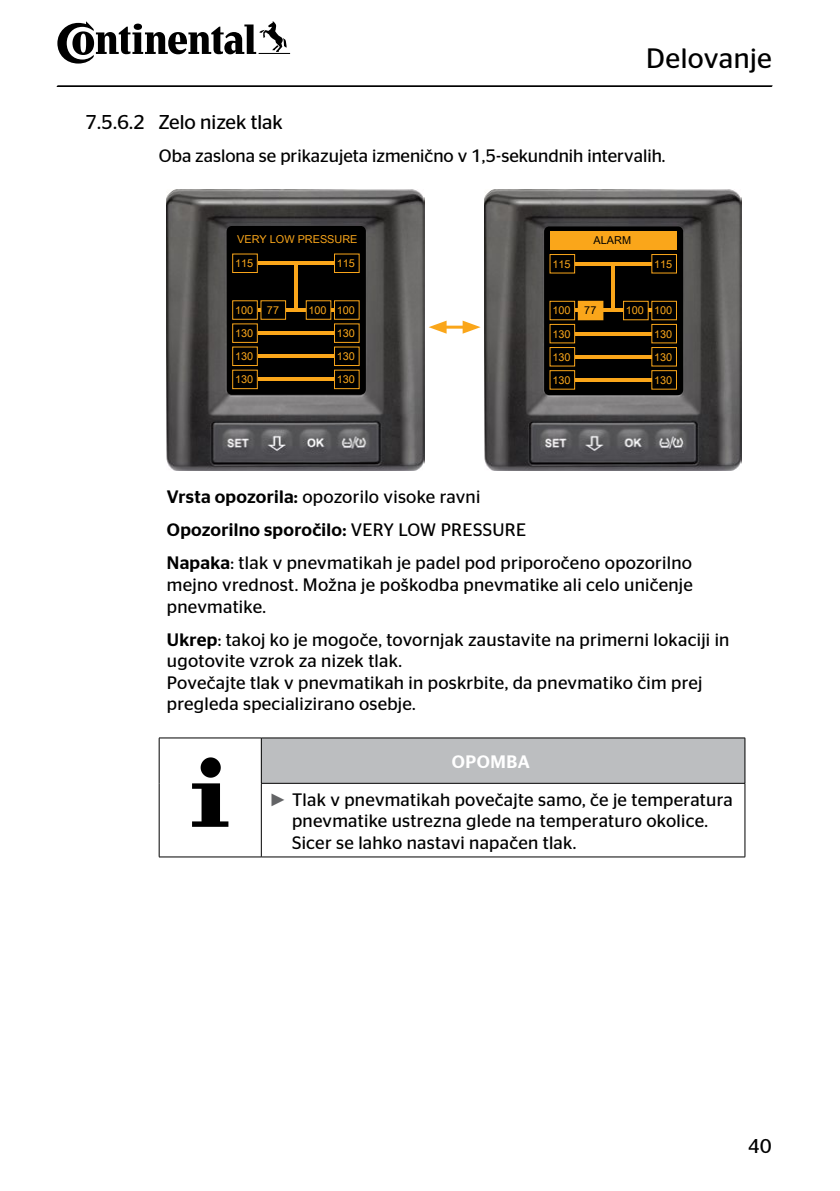
<style>
.page{position:relative;width:840px;height:1191px;background:#fff}
.page>*{position:absolute;margin:0;border:0;box-sizing:border-box;transform-origin:0 0}
.t1{font:28px "Continental Stag Sans";letter-spacing:.015em;color:#000}
.t2{font:20px "Continental Stag Sans";color:#000}
.t3{font:18px/21.6px "Continental Stag Sans";letter-spacing:.015em;color:#000}
.t4{font:10.8px "Arial Unicode MS";color:#faa61a}
.t5{font:10.8px "Arial Unicode MS";color:#000}
.s1{font-weight:500}
.s2{font-weight:500;color:#fff}
.s3{font-family:"Arial";color:#636466}
</style>
<div class="page">
<hr style="left:57px;top:86px;width:714px;height:1px;background:#000">
<hr style="left:57px;top:85px;width:715px;height:1px;background:#000">
<svg style="left:57px;top:21px;width:233px;height:43px"></svg>
<img style="left:167px;top:190px;width:257px;height:280px">
<div style="left:227px;top:226px;width:138px;height:168px;background:#000;border-radius:5px"></div>
<hr style="left:244px;top:261px;width:103px;height:4px;background:#faa61a">
<hr style="left:244px;top:308px;width:103px;height:3px;background:#faa61a">
<hr style="left:294px;top:261px;width:3px;height:50px;background:#faa61a">
<div style="left:334px;top:254px;width:25px;height:18px;background:#000"></div>
<div style="left:334px;top:253px;width:25px;height:20px;border:1px solid #faa61a"></div>
<div style="left:232px;top:254px;width:25px;height:18px;background:#000"></div>
<div style="left:232px;top:253px;width:25px;height:20px;border:1px solid #faa61a"></div>
<hr style="left:244px;top:354px;width:103px;height:4px;background:#faa61a">
<div style="left:334px;top:347px;width:25px;height:18px;background:#000"></div>
<div style="left:334px;top:346px;width:25px;height:20px;border:1px solid #faa61a"></div>
<div style="left:232px;top:347px;width:25px;height:18px;background:#000"></div>
<div style="left:232px;top:346px;width:25px;height:20px;border:1px solid #faa61a"></div>
<hr style="left:244px;top:331px;width:103px;height:4px;background:#faa61a">
<div style="left:334px;top:324px;width:25px;height:18px;background:#000"></div>
<div style="left:334px;top:323px;width:25px;height:20px;border:1px solid #faa61a"></div>
<div style="left:232px;top:324px;width:25px;height:18px;background:#000"></div>
<div style="left:232px;top:323px;width:25px;height:20px;border:1px solid #faa61a"></div>
<hr style="left:244px;top:378px;width:103px;height:3px;background:#faa61a">
<div style="left:334px;top:370px;width:25px;height:19px;background:#000"></div>
<div style="left:334px;top:370px;width:25px;height:19px;border:1px solid #faa61a"></div>
<div style="left:232px;top:370px;width:25px;height:19px;background:#000"></div>
<div style="left:232px;top:370px;width:25px;height:19px;border:1px solid #faa61a"></div>
<div style="left:334px;top:301px;width:25px;height:18px;background:#000"></div>
<div style="left:334px;top:300px;width:25px;height:20px;border:1px solid #faa61a"></div>
<div style="left:306px;top:301px;width:24px;height:18px;background:#000"></div>
<div style="left:305px;top:300px;width:26px;height:20px;border:1px solid #faa61a"></div>
<div style="left:232px;top:301px;width:25px;height:18px;background:#000"></div>
<div style="left:232px;top:300px;width:25px;height:20px;border:1px solid #faa61a"></div>
<div style="left:261px;top:301px;width:24px;height:18px;background:#000"></div>
<div style="left:260px;top:300px;width:26px;height:20px;border:1px solid #faa61a"></div>
<img style="left:484px;top:190px;width:257px;height:280px">
<div style="left:544px;top:226px;width:138px;height:169px;background:#000;border-radius:5px"></div>
<hr style="left:561px;top:262px;width:103px;height:3px;background:#faa61a">
<hr style="left:561px;top:308px;width:103px;height:4px;background:#faa61a">
<hr style="left:611px;top:262px;width:3px;height:50px;background:#faa61a">
<div style="left:651px;top:254px;width:25px;height:19px;background:#000"></div>
<div style="left:651px;top:254px;width:25px;height:19px;border:1px solid #faa61a"></div>
<div style="left:549px;top:254px;width:25px;height:19px;background:#000"></div>
<div style="left:549px;top:254px;width:25px;height:19px;border:1px solid #faa61a"></div>
<hr style="left:561px;top:355px;width:103px;height:3px;background:#faa61a">
<div style="left:651px;top:347px;width:25px;height:19px;background:#000"></div>
<div style="left:651px;top:347px;width:25px;height:19px;border:1px solid #faa61a"></div>
<div style="left:549px;top:347px;width:25px;height:19px;background:#000"></div>
<div style="left:549px;top:347px;width:25px;height:19px;border:1px solid #faa61a"></div>
<hr style="left:561px;top:332px;width:103px;height:3px;background:#faa61a">
<div style="left:651px;top:324px;width:25px;height:19px;background:#000"></div>
<div style="left:651px;top:324px;width:25px;height:19px;border:1px solid #faa61a"></div>
<div style="left:549px;top:324px;width:25px;height:19px;background:#000"></div>
<div style="left:549px;top:324px;width:25px;height:19px;border:1px solid #faa61a"></div>
<hr style="left:561px;top:378px;width:103px;height:4px;background:#faa61a">
<div style="left:651px;top:371px;width:25px;height:18px;background:#000"></div>
<div style="left:651px;top:370px;width:25px;height:19px;border:1px solid #faa61a"></div>
<div style="left:549px;top:371px;width:25px;height:18px;background:#000"></div>
<div style="left:549px;top:370px;width:25px;height:19px;border:1px solid #faa61a"></div>
<div style="left:651px;top:301px;width:25px;height:19px;background:#000"></div>
<div style="left:651px;top:301px;width:25px;height:19px;border:1px solid #faa61a"></div>
<div style="left:623px;top:301px;width:24px;height:19px;background:#000"></div>
<div style="left:622px;top:301px;width:26px;height:19px;border:1px solid #faa61a"></div>
<div style="left:549px;top:301px;width:25px;height:19px;background:#000"></div>
<div style="left:549px;top:301px;width:25px;height:19px;border:1px solid #faa61a"></div>
<div style="left:578px;top:301px;width:24px;height:19px;background:#faa61a"></div>
<div style="left:577px;top:301px;width:26px;height:19px;border:1px solid #faa61a"></div>
<div style="left:549px;top:231px;width:127px;height:19px;background:#faa61a"></div>
<div style="left:261px;top:738px;width:483px;height:45px;background:#bcbec0"></div>
<hr style="left:159px;top:856px;width:102px;height:1px;background:#000">
<hr style="left:159px;top:737px;width:102px;height:1px;background:#000">
<hr style="left:159px;top:738px;width:1px;height:45px;background:#000">
<hr style="left:159px;top:783px;width:1px;height:73px;background:#000">
<hr style="left:261px;top:783px;width:1px;height:73px;background:#000">
<hr style="left:744px;top:783px;width:1px;height:73px;background:#000">
<hr style="left:261px;top:856px;width:483px;height:1px;background:#000">
<hr style="left:261px;top:737px;width:483px;height:1px;background:#000">
<hr style="left:261px;top:738px;width:1px;height:45px;background:#000">
<hr style="left:744px;top:738px;width:1px;height:45px;background:#000">
<hr style="left:261px;top:783px;width:483px;height:1px;background:#000">
<svg style="left:200px;top:757px;width:21px;height:20px"></svg>
<svg style="left:192px;top:783px;width:36px;height:44px"></svg>
<hr style="left:441px;top:326px;width:27px;height:3px;background:#faa61a">
<svg style="left:428px;top:321px;width:18px;height:13px"></svg>
<svg style="left:462px;top:321px;width:18px;height:13px"></svg>
<h1 class="t1" style="left:646px;top:42px;width:127px">Delovanje</h1>
<p class="t2" style="left:85px;top:111px;width:199px">7.5.6.2 Zelo nizek tlak</p>
<p class="t3" style="left:159px;top:145px;width:507px">Oba zaslona se prikazujeta izmenično v 1,5-sekundnih intervalih.</p>
<p class="t4" style="left:237px;top:232px;width:122px">VERY LOW PRESSURE</p>
<p class="t4" style="left:235px;top:256px;width:20px">115</p>
<p class="t4" style="left:336px;top:256px;width:20px">115</p>
<p class="t4" style="left:235px;top:302px;width:20px">100</p>
<p class="t4" style="left:267px;top:302px;width:14px">77</p>
<p class="t4" style="left:308px;top:302px;width:48px">100 100</p>
<p class="t4" style="left:235px;top:348px;width:20px">130</p>
<p class="t4" style="left:336px;top:348px;width:20px">130</p>
<p class="t4" style="left:235px;top:325px;width:20px">130</p>
<p class="t4" style="left:336px;top:325px;width:20px">130</p>
<p class="t4" style="left:235px;top:371px;width:20px">130</p>
<p class="t4" style="left:336px;top:371px;width:20px">130</p>
<p class="t5" style="left:593px;top:232px;width:39px">ALARM</p>
<p class="t4" style="left:552px;top:256px;width:20px">115</p>
<p class="t4" style="left:653px;top:256px;width:20px">115</p>
<p class="t4" style="left:552px;top:303px;width:20px">100</p>
<p class="t5" style="left:584px;top:303px;width:14px">77</p>
<p class="t4" style="left:625px;top:303px;width:48px">100 100</p>
<p class="t4" style="left:552px;top:349px;width:20px">130</p>
<p class="t4" style="left:653px;top:349px;width:20px">130</p>
<p class="t4" style="left:552px;top:326px;width:20px">130</p>
<p class="t4" style="left:653px;top:326px;width:20px">130</p>
<p class="t4" style="left:552px;top:372px;width:20px">130</p>
<p class="t4" style="left:653px;top:372px;width:20px">130</p>
<p class="t3" style="left:167px;top:480px;width:526px;line-height:33px"><span class="s1">Vrsta opozorila:</span> opozorilo visoke ravni<br><span class="s1">Opozorilno sporočilo:</span> VERY LOW PRESSURE<br><span class="s1">Napaka</span>: tlak v pnevmatikah je padel pod priporočeno opozorilno</p>
<p class="t3" style="left:167px;top:574px;width:527px">mejno vrednost. Možna je poškodba pnevmatike ali celo uničenje pnevmatike.</p>
<p class="t3" style="left:167px;top:628px;width:563px"><span class="s1">Ukrep</span>: takoj ko je mogoče, tovornjak zaustavite na primerni lokaciji in ugotovite vzrok za nizek tlak.<br>Povečajte tlak v pnevmatikah in poskrbite, da pnevmatiko čim prej pregleda specializirano osebje.</p>
<p class="t3" style="left:269px;top:742px;width:464px;line-height:37.8px;text-indent:182px"><span class="s2">OPOMBA<br></span><span class="s3">►</span> Tlak v pnevmatikah povečajte samo, če je temperatura</p>
<p class="t3" style="left:292px;top:810px;width:417px">pnevmatike ustrezna glede na temperaturo okolice.<br>Sicer se lahko nastavi napačen tlak.</p>
<p class="t2" style="left:747px;top:1134px;width:25px">40</p>
</div>
